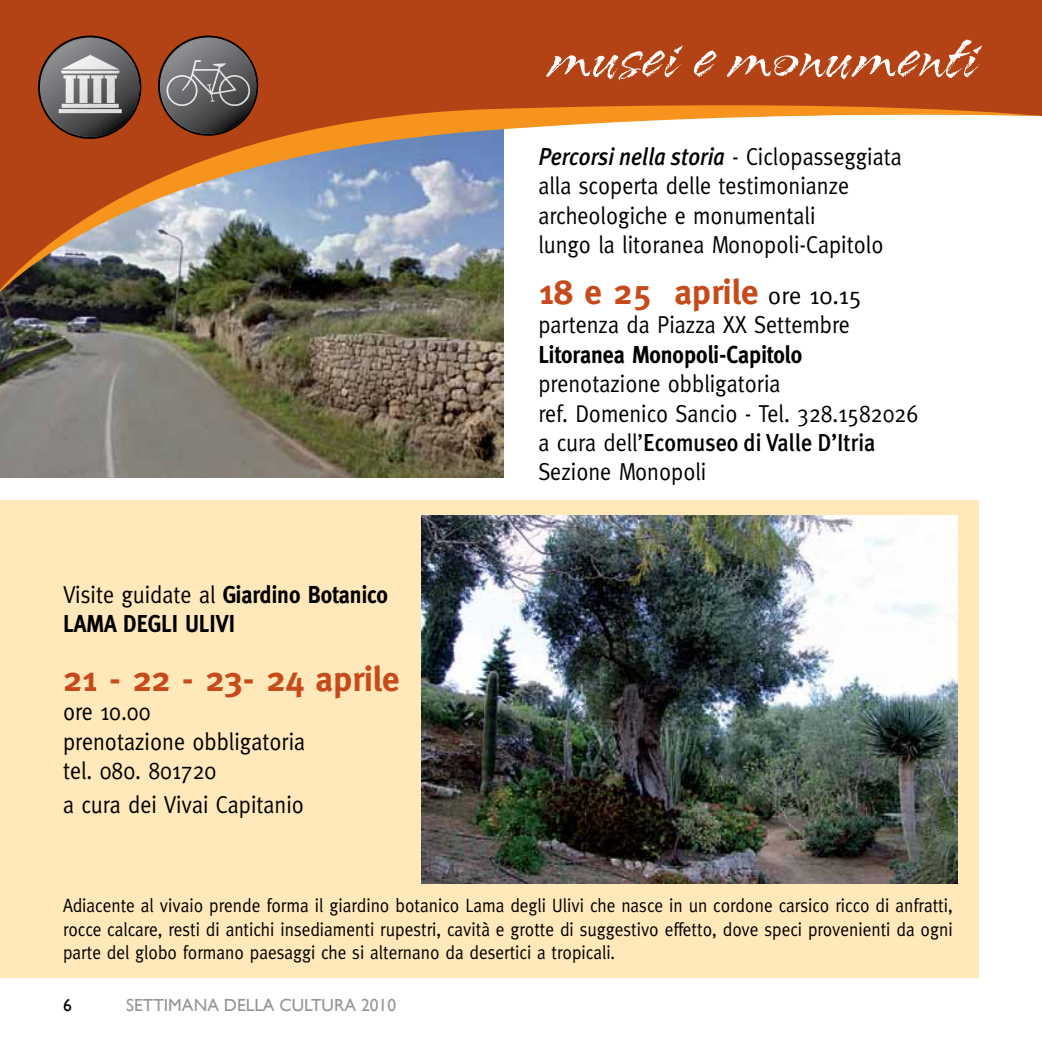
<style>
.page{position:relative;width:1042px;height:1042px;background:#fff}
.page>*{position:absolute;margin:0;border:0;box-sizing:border-box;transform-origin:0 0}
.t1{font:70px "Arid ITC";color:#fff}
.t2{font:700 35px "Meta";color:#c74a1b}
.t3{font:24.5px/29.4px "Meta";color:#000;scale:.9 1}
.t4{font:700 24.5px/29.4px "Meta";color:#000;scale:.9 1}
.t5{font:italic 500 24.5px "Meta Plus";color:#000;scale:.9 1}
.t6{font:500 24.5px "Meta Plus";color:#000;scale:.9 1}
.t7{font:19.25px/23.1px "Meta";color:#000;text-align:justify;scale:.9 1}
.t8{font:17.5px "Gill Sans";color:#939598}
.t9{font:17.5px "Gill Sans";color:#000}
.s1{font-family:"Meta";font-weight:400;font-style:normal}
.s2{font-weight:400}
.s3{font-weight:400;font-size:24.5px;color:#000}
.s4{font-family:"Meta";font-weight:400}
</style>
<div class="page">
<img style="left:0;top:307px;width:504px;height:170px">
<div style="left:0;top:500px;width:979px;height:478px;background:#ffe8ba"></div>
<div style="left:0;top:0;width:1041px;height:97px;background:#b34215"></div>
<svg style="left:1041px;top:0;width:1px;height:97px"></svg>
<svg style="left:41px;top:39px;width:98px;height:58px;background:#8f837f"></svg>
<svg style="left:0;top:97px;width:1042px;height:210px"></svg>
<svg style="left:161px;top:38px;width:95px;height:96px;background:#71605a"></svg>
<img style="left:422px;top:515px;width:535px;height:368px">
<h1 class="t1" style="left:547px;top:19px;width:433px">musei e monumenti</h1>
<p class="t5" style="left:538px;top:142px;width:405px">Percorsi nella storia <span class="s1">- Ciclopasseggiata</span></p>
<p class="t3" style="left:538px;top:171px;width:385px">alla scoperta delle testimonianze archeologiche e monumentali<br>lungo la litoranea Monopoli-Capitolo</p>
<p class="t4" style="left:63px;top:579px;width:363px"><span class="s2">Visite guidate al</span> Giardino Botanico<br>LAMA DEGLI ULIVI</p>
<h2 class="t2" style="left:63px;top:658px;width:338px">21 - 22 - 23- 24 aprile</h2>
<p class="t3" style="left:63px;top:696px;width:271px">ore 10.00<br>prenotazione obbligatoria tel. 080. 801720</p>
<p class="t3" style="left:63px;top:789px;width:269px">a cura dei Vivai Capitanio</p>
<h2 class="t2" style="left:538px;top:272px;width:325px">18 e 25 aprile <span class="s3">ore 10.15</span></h2>
<p class="t3" style="left:538px;top:310px;width:348px">partenza da Piazza XX Settembre</p>
<p class="t4" style="left:538px;top:339px;width:295px">Litoranea Monopoli-Capitolo</p>
<p class="t3" style="left:538px;top:369px;width:423px">prenotazione obbligatoria<br>ref. Domenico Sancio - Tel. 328.1582026</p>
<p class="t6" style="left:538px;top:428px;width:376px"><span class="s4">a cura dell’</span>Ecomuseo di Valle D’Itria</p>
<p class="t3" style="left:538px;top:457px;width:188px">Sezione Monopoli</p>
<p class="t7" style="left:63px;top:894px;width:990px">Adiacente al vivaio prende forma il giardino botanico Lama degli Ulivi che nasce in un cordone carsico ricco di anfratti, rocce calcare, resti di antichi insediamenti rupestri, cavità e grotte di suggestivo effetto, dove speci provenienti da ogni parte del globo formano paesaggi che si alternano da desertici a tropicali.</p>
<p class="t9" style="left:63px;top:995px;width:10px">6</p>
<p class="t8" style="left:126px;top:995px;width:272px">SETTIMANA DELLA CULTURA 2010</p>
</div>
